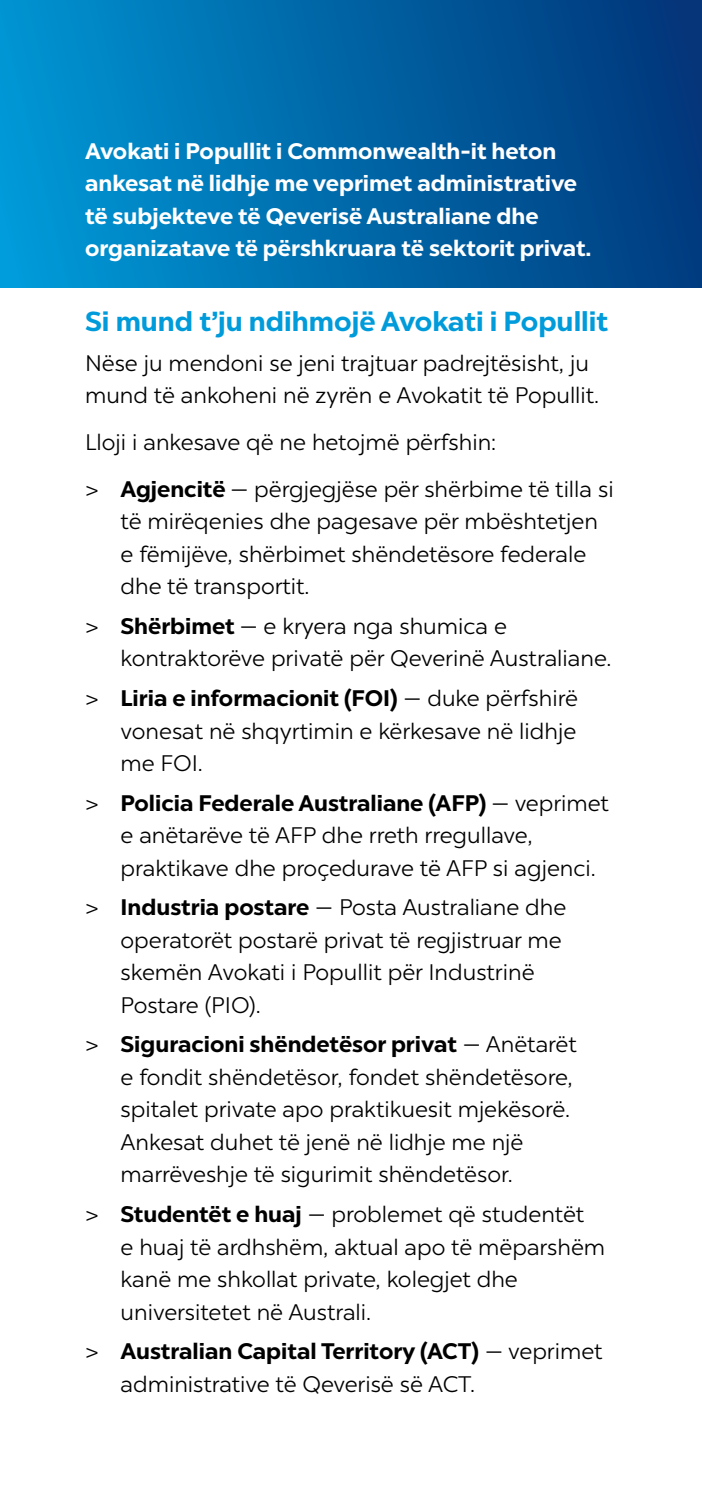
<style>
.page{position:relative;width:702px;height:1489px;background:#fff}
.page>*{position:absolute;margin:0;border:0;box-sizing:border-box;transform-origin:0 0}
.t1{font:700 27.5px "Chronica Pro";color:#009bda}
.t2{font:22.5px/32.5px "Chronica Pro";color:#000}
.t3{font:700 22.5px/32.5px "Chronica Pro";color:#fff}
.s1{font-weight:700}
</style>
<div class="page">
<div style="left:0;top:0;width:702px;height:287px;background:linear-gradient(to right,#0098d6,#01367a)"></div>
<p class="t3" style="left:85px;top:134px;width:508px">Avokati i Popullit i Commonwealth-it heton ankesat në lidhje me veprimet administrative të subjekteve të Qeverisë Australiane dhe organizatave të përshkruara të sektorit privat.</p>
<p class="t1" style="left:85px;top:304px;width:524px">Si mund t’ju ndihmojë Avokati i Popullit</p>
<p class="t2" style="left:85px;top:347px;width:515px">Nëse ju mendoni se jeni trajtuar padrejtësisht, ju mund të ankoheni në zyrën e Avokatit të Popullit.</p>
<p class="t2" style="left:85px;top:419px;width:530px;line-height:46.8px">Lloji i ankesave që ne hetojmë përfshin:<br>&gt; <span class="s1">Agjencitë</span> — përgjegjëse për shërbime të tilla si</p>
<p class="t2" style="left:120px;top:505px;width:479px">të mirëqenies dhe pagesave për mbështetjen e fëmijëve, shërbimet shëndetësore federale dhe të transportit.</p>
<p class="t2" style="left:120px;top:610px;width:492px;text-indent:-35px">&gt; <span class="s1">Shërbimet</span> — e kryera nga shumica e kontraktorëve privatë për Qeverinë Australiane.</p>
<p class="t2" style="left:120px;top:682px;width:459px;text-align:justify;text-indent:-35px">&gt; <span class="s1">Liria e informacionit (FOI)</span> — duke përfshirë vonesat në shqyrtimin e kërkesave në lidhje me FOI.</p>
<p class="t2" style="left:120px;top:786px;width:490px;text-indent:-35px">&gt; <span class="s1">Policia Federale Australiane (AFP)</span> — veprimet e anëtarëve të AFP dhe rreth rregullave, praktikave dhe proçedurave të AFP si agjenci.</p>
<p class="t2" style="left:120px;top:891px;width:447px;text-indent:-35px">&gt; <span class="s1">Industria postare</span> — Posta Australiane dhe operatorët postarë privat të regjistruar me skemën Avokati i Popullit për Industrinë Postare (PIO).</p>
<p class="t2" style="left:120px;top:1028px;width:457px;text-indent:-35px">&gt; <span class="s1">Siguracioni shëndetësor privat</span> — Anëtarët e fondit shëndetësor, fondet shëndetësore, spitalet private apo praktikuesit mjekësorë.<br>Ankesat duhet të jenë në lidhje me një marrëveshje të sigurimit shëndetësor.</p>
<p class="t2" style="left:120px;top:1197px;width:486px;text-indent:-35px">&gt; <span class="s1">Studentët e huaj</span> — problemet që studentët<br>e huaj të ardhshëm, aktual apo të mëparshëm kanë me shkollat private, kolegjet dhe universitetet në Australi.</p>
<p class="t2" style="left:120px;top:1334px;width:483px;text-indent:-35px">&gt; <span class="s1">Australian Capital Territory (ACT)</span> — veprimet administrative të Qeverisë së ACT.</p>
</div>
